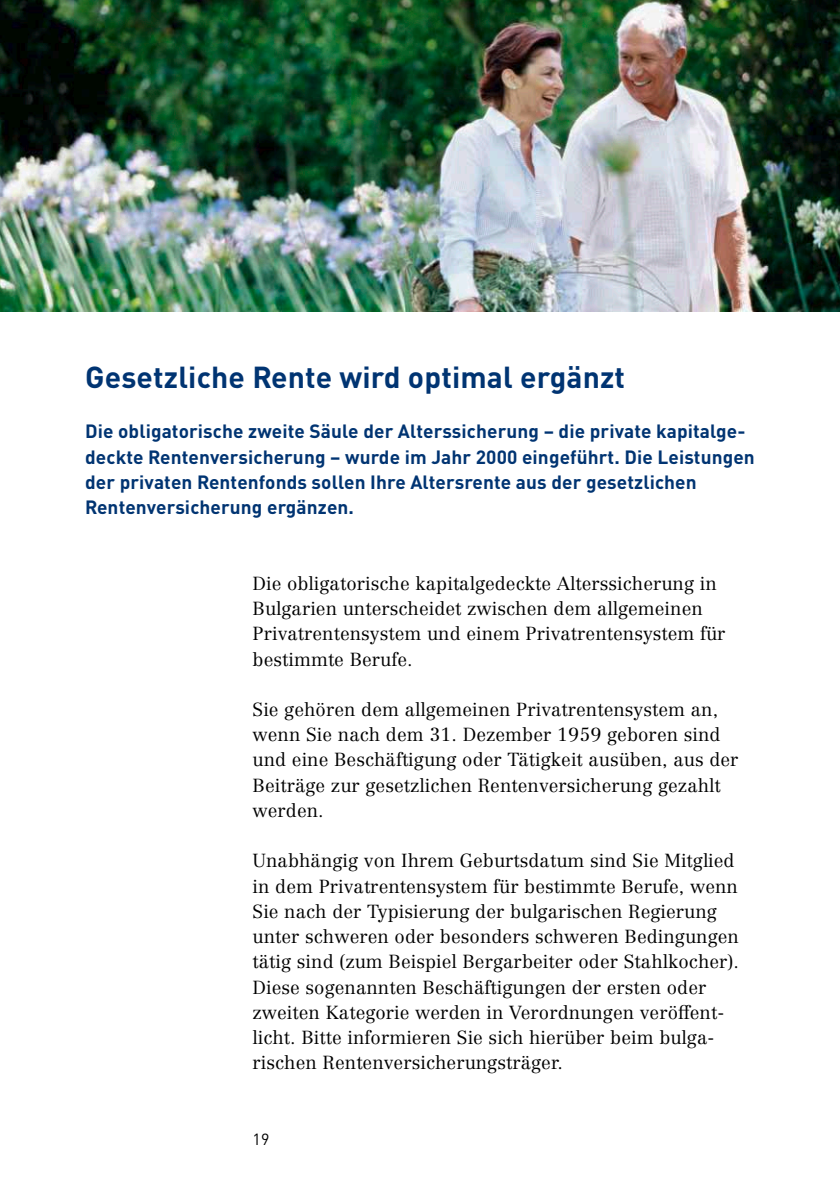
<style>
.page{position:relative;width:840px;height:1191px;background:#fff}
.page>*{position:absolute;margin:0;border:0;box-sizing:border-box;transform-origin:0 0}
.t1{font:700 30px "DIN Pro";letter-spacing:.005em;color:#003472}
.t2{font:700 19px/25.2px "DIN Pro";letter-spacing:.005em;color:#003472}
.t3{font:300 18.6px/25.2px "Centennial LT Pro";letter-spacing:.005em;color:#000}
.t4{font:16px "DIN Pro";color:#000}
</style>
<div class="page">
<img style="left:0;top:0;width:839px;height:312px">
<h2 class="t1" style="left:85px;top:352px;width:541px">Gesetzliche Rente wird optimal ergänzt</h2>
<p class="t2" style="left:85px;top:417px;width:670px">Die obligatorische zweite Säule der Alterssicherung – die private kapitalge&shy;deckte Rentenversicherung – wurde im Jahr 2000 eingeführt. Die Leistungen der privaten Rentenfonds sollen Ihre Altersrente aus der gesetzlichen Rentenversicherung ergänzen.</p>
<p class="t3" style="left:252px;top:570px;width:474px">Die obligatorische kapitalgedeckte Alterssicherung in Bulgarien unterscheidet zwischen dem allgemeinen Privatrentensystem und einem Privatrentensystem für bestimmte Berufe.</p>
<p class="t3" style="left:252px;top:697px;width:487px">Sie gehören dem allgemeinen Privatrentensystem an, wenn Sie nach dem 31. Dezember 1959 geboren sind und eine Beschäftigung oder Tätigkeit ausüben, aus der Beiträge zur gesetzlichen Rentenversicherung gezahlt werden.</p>
<p class="t3" style="left:252px;top:848px;width:487px">Unabhängig von Ihrem Geburtsdatum sind Sie Mitglied in dem Privatrentensystem für bestimmte Berufe, wenn Sie nach der Typisierung der bulgarischen Regierung unter schweren oder besonders schweren Bedingungen tätig sind (zum Beispiel Bergarbeiter oder Stahlkocher).<br>Diese sogenannten Beschäftigungen der ersten oder zweiten Kategorie werden in Verordnungen veröffent&shy;licht. Bitte informieren Sie sich hierüber beim bulga&shy;rischen Rentenversicherungsträger.</p>
<p class="t4" style="left:252px;top:1126px;width:18px">19</p>
</div>
